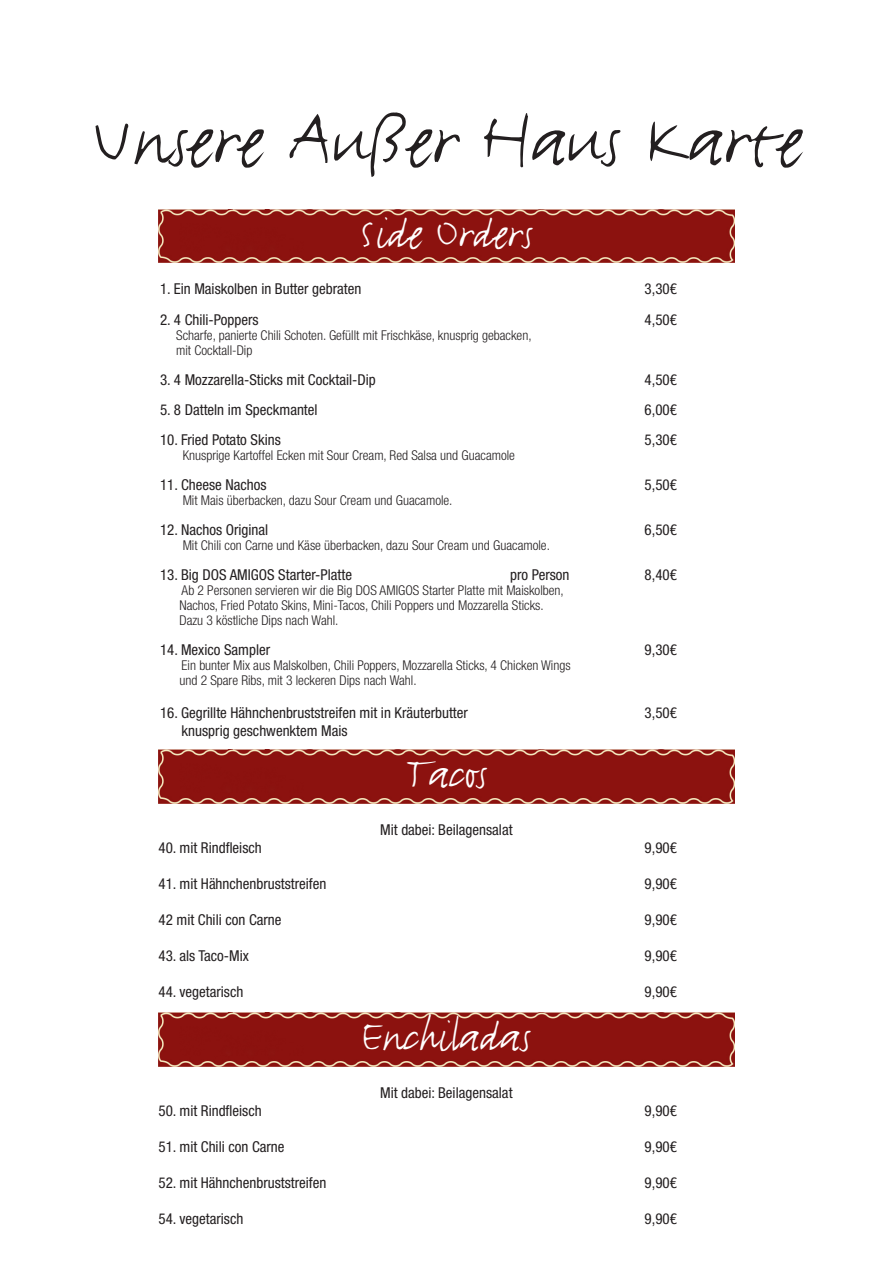
<style>
.page{position:relative;width:893px;height:1263px;background:#fff}
.page>*{position:absolute;margin:0;border:0;box-sizing:border-box;transform-origin:0 0}
.t1{font:87px "FF Justlefthand";color:#231f20}
.Fußzeilentext{font:49.5px "FF Justlefthand";color:#fff}
.Name_des_Gerichts_Pr{font:condensed 15px "Helvetica Neue LT Pro";color:#231f20}
.Name_des_Gerichts_Pr-2{font:300 condensed 13.5px "Helvetica Neue LT Pro";color:#231f20}
</style>
<div class="page">
<img style="left:159px;top:210px;width:575px;height:53px">
<img style="left:159px;top:750px;width:575px;height:53px">
<img style="left:158px;top:1013px;width:576px;height:53px">
<p class="t1" style="left:90px;top:90px;width:714px">Unsere Außer Haus Karte</p>
<p class="Fußzeilentext" style="left:360px;top:205px;width:174px">Side Orders</p>
<p class="Name_des_Gerichts_Pr" style="left:160px;top:280px;width:203px">1. Ein Maiskolben in Butter gebraten</p>
<p class="Name_des_Gerichts_Pr" style="left:645px;top:280px;width:34px">3,30€</p>
<p class="Name_des_Gerichts_Pr" style="left:160px;top:310px;width:100px">2. 4 Chili-Poppers</p>
<p class="Name_des_Gerichts_Pr" style="left:645px;top:310px;width:34px">4,50€</p>
<p class="Name_des_Gerichts_Pr-2" style="left:176px;top:327px;width:357px">Scharfe, panierte Chili Schoten. Gefüllt mit Frischkäse, knusprig gebacken,</p>
<p class="Name_des_Gerichts_Pr-2" style="left:176px;top:342px;width:78px">mit Cocktall-Dip</p>
<p class="Name_des_Gerichts_Pr" style="left:160px;top:370px;width:217px">3. 4 Mozzarella-Sticks mit Cocktail-Dip</p>
<p class="Name_des_Gerichts_Pr" style="left:645px;top:370px;width:34px">4,50€</p>
<p class="Name_des_Gerichts_Pr" style="left:160px;top:400px;width:159px">5. 8 Datteln im Speckmantel</p>
<p class="Name_des_Gerichts_Pr" style="left:645px;top:400px;width:34px">6,00€</p>
<p class="Name_des_Gerichts_Pr" style="left:160px;top:430px;width:122px">10. Fried Potato Skins</p>
<p class="Name_des_Gerichts_Pr" style="left:645px;top:430px;width:34px">5,30€</p>
<p class="Name_des_Gerichts_Pr-2" style="left:183px;top:447px;width:334px">Knusprige Kartoffel Ecken mit Sour Cream, Red Salsa und Guacamole</p>
<p class="Name_des_Gerichts_Pr" style="left:160px;top:475px;width:108px">11. Cheese Nachos</p>
<p class="Name_des_Gerichts_Pr" style="left:645px;top:475px;width:34px">5,50€</p>
<p class="Name_des_Gerichts_Pr-2" style="left:183px;top:492px;width:271px">Mit Mais überbacken, dazu Sour Cream und Guacamole.</p>
<p class="Name_des_Gerichts_Pr" style="left:160px;top:520px;width:110px">12. Nachos Original</p>
<p class="Name_des_Gerichts_Pr" style="left:645px;top:520px;width:34px">6,50€</p>
<p class="Name_des_Gerichts_Pr-2" style="left:183px;top:537px;width:369px">Mit Chili con Carne und Käse überbacken, dazu Sour Cream und Guacamole.</p>
<p class="Name_des_Gerichts_Pr" style="left:160px;top:565px;width:193px">13. Big DOS AMIGOS Starter-Platte</p>
<p class="Name_des_Gerichts_Pr" style="left:510px;top:565px;width:61px">pro Person</p>
<p class="Name_des_Gerichts_Pr" style="left:645px;top:565px;width:34px">8,40€</p>
<p class="Name_des_Gerichts_Pr-2" style="left:182px;top:582px;width:384px">Ab 2 Personen servieren wir die Big DOS AMIGOS Starter Platte mit Maiskolben,</p>
<p class="Name_des_Gerichts_Pr-2" style="left:179px;top:597px;width:366px">Nachos, Fried Potato Skins, Mini-Tacos, Chili Poppers und Mozzarella Sticks.</p>
<p class="Name_des_Gerichts_Pr-2" style="left:179px;top:612px;width:161px">Dazu 3 köstliche Dips nach Wahl.</p>
<p class="Name_des_Gerichts_Pr" style="left:160px;top:640px;width:112px">14. Mexico Sampler</p>
<p class="Name_des_Gerichts_Pr" style="left:645px;top:640px;width:34px">9,30€</p>
<p class="Name_des_Gerichts_Pr-2" style="left:182px;top:657px;width:391px">Ein bunter Mix aus Malskolben, Chili Poppers, Mozzarella Sticks, 4 Chicken Wings</p>
<p class="Name_des_Gerichts_Pr-2" style="left:179px;top:672px;width:239px">und 2 Spare Ribs, mit 3 leckeren Dips nach Wahl.</p>
<p class="Name_des_Gerichts_Pr" style="left:160px;top:703px;width:309px">16. Gegrillte Hähnchenbruststreifen mit in Kräuterbutter</p>
<p class="Name_des_Gerichts_Pr" style="left:645px;top:703px;width:34px">3,50€</p>
<p class="Name_des_Gerichts_Pr" style="left:182px;top:721px;width:168px">knusprig geschwenktem Mais</p>
<p class="Fußzeilentext" style="left:406px;top:745px;width:83px">Tacos</p>
<p class="Name_des_Gerichts_Pr" style="left:380px;top:821px;width:134px">Mit dabei: Beilagensalat</p>
<p class="Name_des_Gerichts_Pr" style="left:159px;top:839px;width:105px">40. mit Rindfleisch</p>
<p class="Name_des_Gerichts_Pr" style="left:645px;top:839px;width:34px">9,90€</p>
<p class="Name_des_Gerichts_Pr" style="left:159px;top:875px;width:169px">41. mit Hähnchenbruststreifen</p>
<p class="Name_des_Gerichts_Pr" style="left:645px;top:875px;width:34px">9,90€</p>
<p class="Name_des_Gerichts_Pr" style="left:159px;top:911px;width:124px">42 mit Chili con Carne</p>
<p class="Name_des_Gerichts_Pr" style="left:645px;top:911px;width:34px">9,90€</p>
<p class="Name_des_Gerichts_Pr" style="left:159px;top:947px;width:92px">43. als Taco-Mix</p>
<p class="Name_des_Gerichts_Pr" style="left:645px;top:947px;width:34px">9,90€</p>
<p class="Name_des_Gerichts_Pr" style="left:159px;top:983px;width:86px">44. vegetarisch</p>
<p class="Name_des_Gerichts_Pr" style="left:645px;top:983px;width:34px">9,90€</p>
<p class="Fußzeilentext" style="left:362px;top:1008px;width:170px">Enchiladas</p>
<p class="Name_des_Gerichts_Pr" style="left:380px;top:1084px;width:134px">Mit dabei: Beilagensalat</p>
<p class="Name_des_Gerichts_Pr" style="left:158px;top:1102px;width:105px">50. mit Rindfleisch</p>
<p class="Name_des_Gerichts_Pr" style="left:644px;top:1102px;width:34px">9,90€</p>
<p class="Name_des_Gerichts_Pr" style="left:158px;top:1138px;width:128px">51. mit Chili con Carne</p>
<p class="Name_des_Gerichts_Pr" style="left:644px;top:1138px;width:34px">9,90€</p>
<p class="Name_des_Gerichts_Pr" style="left:158px;top:1174px;width:169px">52. mit Hähnchenbruststreifen</p>
<p class="Name_des_Gerichts_Pr" style="left:644px;top:1174px;width:34px">9,90€</p>
<p class="Name_des_Gerichts_Pr" style="left:158px;top:1210px;width:86px">54. vegetarisch</p>
<p class="Name_des_Gerichts_Pr" style="left:644px;top:1210px;width:34px">9,90€</p>
</div>
